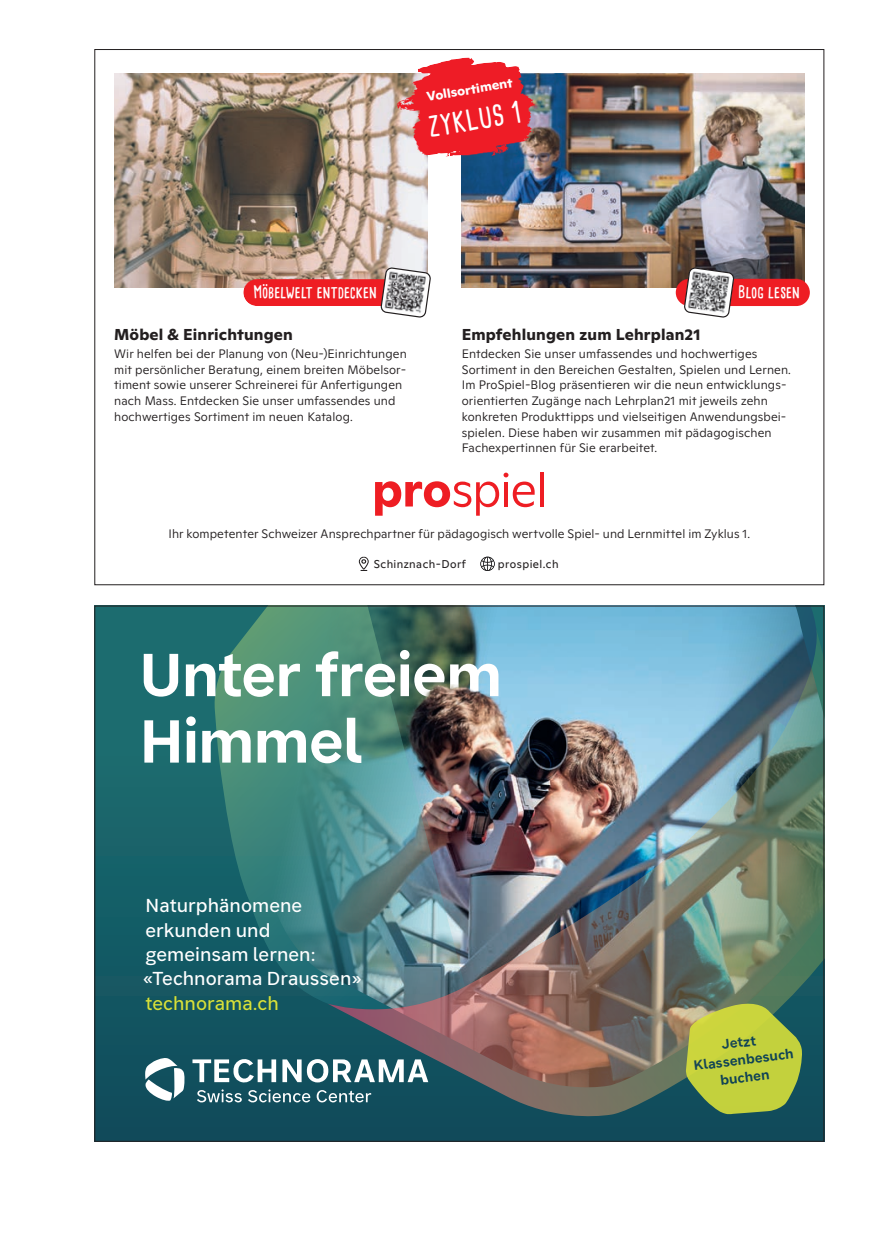
<style>
.page{position:relative;width:874px;height:1241px;background:#fff}
.page>*{position:absolute;margin:0;border:0;box-sizing:border-box;transform-origin:0 0}
.t1{font:700 60.38px/66.5px "Forme Grotesque Pro";letter-spacing:-.005em;color:#fff}
.t2{font:700 27.65px "Cardenio Modern";color:#fff}
.t3{font:500 18.72px/24.3px "Forme Grotesque Pro";color:#fff}
.t4{font:500 18.72px "Forme Grotesque Pro";color:#d8e03a}
.t5{font:700 16.62px "Cardenio Modern";letter-spacing:.005em;color:#fff}
.t6{font:700 15.75px "Ginto Normal";letter-spacing:.01em;color:#231f20}
.t7{font:700 13.47px/17.5px "Forme Grotesque Pro";color:#104255;text-align:center}
.t8{font:700 12.95px "Ginto Normal";color:#fff}
.t9{font:300 12.25px/15.8px "Ginto Normal";letter-spacing:.01em;color:#231f20}
.t10{font:11.2px "Ginto Normal";letter-spacing:.04em;color:#231f20}
</style>
<div class="page">
<img style="left:114px;top:74px;width:313px;height:213px">
<svg style="left:243px;top:267px;width:188px;height:51px"></svg>
<img style="left:461px;top:74px;width:343px;height:213px">
<svg style="left:396px;top:58px;width:138px;height:98px;background:#e04850"></svg>
<svg style="left:375px;top:472px;width:159px;height:43px"></svg>
<svg style="left:540px;top:472px;width:3px;height:34px"></svg>
<svg style="left:358px;top:556px;width:10px;height:15px"></svg>
<svg style="left:480px;top:556px;width:14px;height:15px"></svg>
<div style="left:675px;top:279px;width:134px;height:27px;background:#ee1d23;border-radius:13px"></div>
<svg style="left:676px;top:267px;width:128px;height:51px"></svg>
<div style="left:94px;top:605px;width:729px;height:536px;background:linear-gradient(to bottom,#1e7373,#0f4c5c)"></div>
<svg style="left:197px;top:1089px;width:45px;height:13px"></svg>
<svg style="left:248px;top:1089px;width:62px;height:13px"></svg>
<svg style="left:316px;top:1089px;width:11px;height:13px"></svg>
<svg style="left:192px;top:1058px;width:39px;height:25px"></svg>
<svg style="left:145px;top:1057px;width:40px;height:44px"></svg>
<img style="left:231px;top:607px;width:590px;height:481px">
<svg style="left:213px;top:607px;width:251px;height:403px;background:#397e75"></svg>
<img style="left:327px;top:626px;width:494px;height:491px">
<svg style="left:685px;top:1000px;width:117px;height:114px;background:#a4b746"></svg>
<svg style="left:146px;top:995px;width:131px;height:14px;background:#12545d"></svg>
<img style="left:388px;top:680px;width:125px;height:156px">
<p class="t8" style="left:425px;top:86px;width:88px;rotate:-9deg">Vollsortiment</p>
<h2 class="t2" style="left:425px;top:108px;width:95px;rotate:-10deg">ZYKLUS 1</h2>
<h3 class="t5" style="left:253px;top:281px;width:125px">Möbelwelt entdecken</h3>
<p class="t6" style="left:114px;top:322px;width:180px">Möbel &amp; Einrichtungen</p>
<p class="t9" style="left:114px;top:345px;width:294px">Wir helfen bei der Planung von (Neu-)Einrichtungen mit persönlicher Beratung, einem breiten Möbelsor&shy;timent sowie unserer Schreinerei für Anfertigungen nach Mass. Entdecken Sie unser umfassendes und hochwertiges Sortiment im neuen Katalog.</p>
<h3 class="t5" style="left:737px;top:281px;width:63px">Blog lesen</h3>
<p class="t6" style="left:461px;top:322px;width:240px">Empfehlungen zum Lehrplan21</p>
<p class="t9" style="left:461px;top:345px;width:330px">Entdecken Sie unser umfassendes und hochwertiges Sortiment in den Bereichen Gestalten, Spielen und Lernen.<br>Im ProSpiel-Blog präsentieren wir die neun entwicklungs&shy;orientierten Zugänge nach Lehrplan21 mit jeweils zehn konkreten Produkttipps und vielseitigen Anwendungsbei&shy;spielen. Diese haben wir zusammen mit pädagogischen Fachexpertinnen für Sie erarbeitet.</p>
<p class="t9" style="left:168px;top:524px;width:582px">Ihr kompetenter Schweizer Ansprechpartner für pädagogisch wertvolle Spiel- und Lernmittel im Zyklus 1.</p>
<p class="t10" style="left:373px;top:555px;width:94px">Schinznach-Dorf</p>
<p class="t10" style="left:497px;top:555px;width:62px">prospiel.ch</p>
<h1 class="t1" style="left:139px;top:641px;width:363px">Unter freiem<br>Himmel</h1>
<h3 class="t3" style="left:143px;top:893px;width:221px">Naturphänomene erkunden und gemeinsam lernen: «Technorama Draussen»</h3>
<h3 class="t4" style="left:145px;top:991px;width:135px">technorama.ch</h3>
<p class="t7" style="left:690px;top:1039px;width:102px;rotate:-7deg">Jetzt<br>Klassenbesuch buchen</p>
</div>
